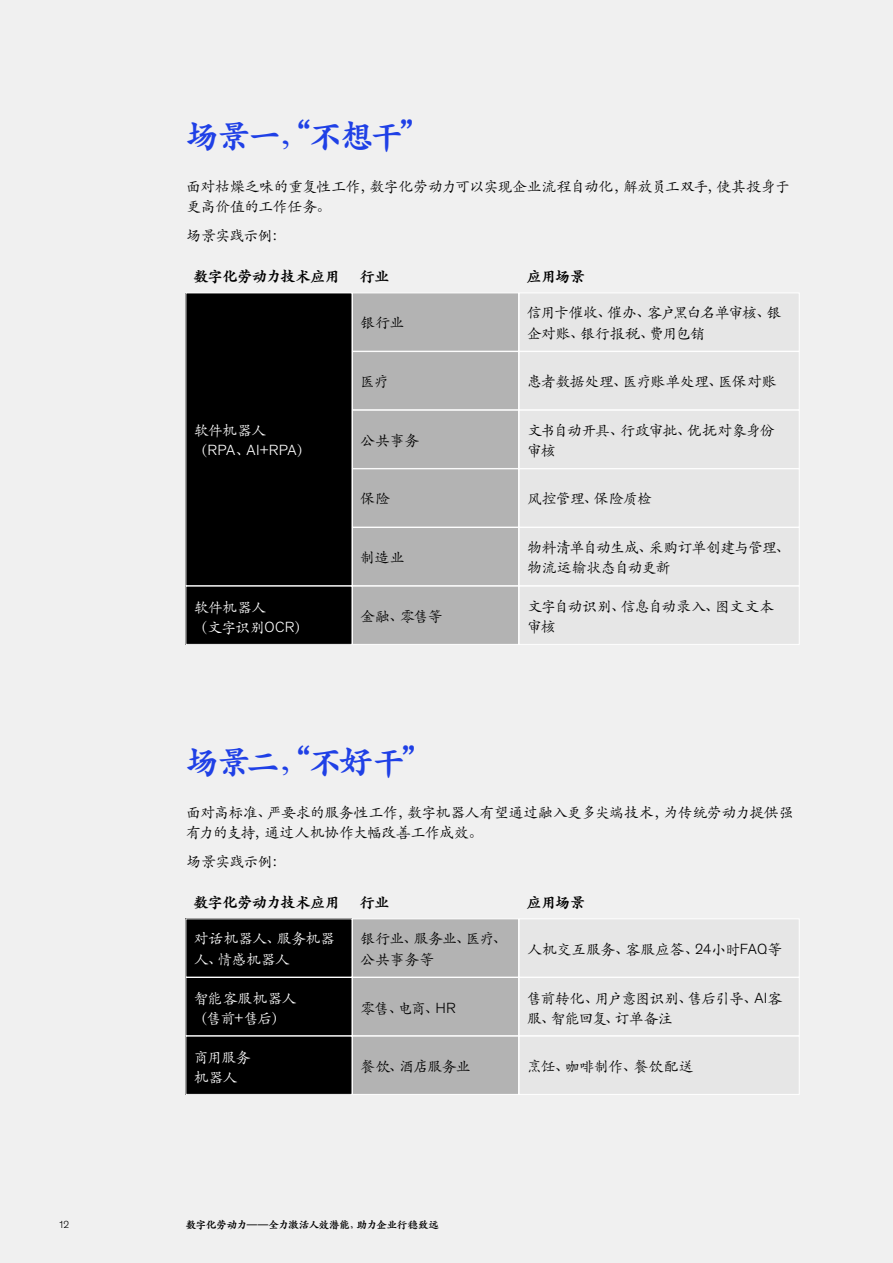
<style>
.page{position:relative;width:893px;height:1263px;background:#f0f0f0}
.page>*{position:absolute;margin:0;border:0;box-sizing:border-box;transform-origin:0 0}
.t1{font:900 33px "ST Kaiti SC";letter-spacing:-.055em;color:#1f40e6}
.t2{font:15px/20.2px "ST Kaiti SC";letter-spacing:-.05em;color:#000}
.t3{font:15px/20.2px "ST Kaiti SC";letter-spacing:-.07em;color:#000}
.t4{font:15px/20.2px "ST Kaiti SC";letter-spacing:-.045em;color:#fff}
.t5{font:900 15px "ST Kaiti SC";letter-spacing:-.045em;color:#000}
.t6{font:15px "ST Kaiti SC";letter-spacing:-.03em;color:#000}
.t7{font:15px/20.2px "ST Kaiti SC";letter-spacing:-.075em;color:#000}
.t8{font:15px "ST Kaiti SC";letter-spacing:-.015em;color:#000}
.t9{font:15px/20.2px "ST Kaiti SC";letter-spacing:-.025em;color:#fff}
.t10{font:300 15px "Mc Kinsey Sans";letter-spacing:.015em;color:#fff}
.t11{font:15px "ST Kaiti SC";letter-spacing:-.02em;color:#000}
.t12{font:900 10.5px "ST Kaiti SC";letter-spacing:-.035em;color:#000}
.t13{font:300 10.5px "Mc Kinsey Sans";color:#000}
.s1{font-family:"ST Kaiti SC";font-weight:400}
.s2{font-family:"Mc Kinsey Sans";font-weight:300}
</style>
<div class="page">
<div style="left:186px;top:293px;width:166px;height:293px;background:#000"></div>
<div style="left:186px;top:586px;width:166px;height:58px;background:#000"></div>
<div style="left:352px;top:293px;width:167px;height:58px;background:#b3b3b3;border:1px solid #fff"></div>
<div style="left:352px;top:351px;width:167px;height:59px;background:#b3b3b3;border:1px solid #fff"></div>
<div style="left:352px;top:410px;width:167px;height:59px;background:#b3b3b3;border:1px solid #fff"></div>
<div style="left:352px;top:469px;width:167px;height:58px;background:#b3b3b3;border:1px solid #fff"></div>
<div style="left:352px;top:527px;width:167px;height:59px;background:#b3b3b3;border:1px solid #fff"></div>
<div style="left:352px;top:586px;width:167px;height:58px;background:#b3b3b3;border:1px solid #fff"></div>
<div style="left:519px;top:293px;width:280px;height:58px;background:#e6e6e6"></div>
<div style="left:519px;top:351px;width:280px;height:59px;background:#e6e6e6;border:1px solid #fff"></div>
<div style="left:519px;top:410px;width:280px;height:59px;background:#e6e6e6;border:1px solid #fff"></div>
<div style="left:519px;top:469px;width:280px;height:58px;background:#e6e6e6"></div>
<div style="left:519px;top:527px;width:280px;height:59px;background:#e6e6e6;border:1px solid #fff"></div>
<div style="left:519px;top:586px;width:280px;height:58px;background:#e6e6e6;border:1px solid #fff"></div>
<div style="left:186px;top:919px;width:166px;height:58px;background:#000"></div>
<div style="left:186px;top:977px;width:166px;height:59px;background:#000"></div>
<div style="left:186px;top:977px;width:166px;height:59px;border:1px solid #fff"></div>
<div style="left:186px;top:1036px;width:166px;height:58px;background:#000"></div>
<div style="left:352px;top:919px;width:167px;height:58px;background:#b3b3b3;border:1px solid #fff"></div>
<div style="left:352px;top:977px;width:167px;height:59px;background:#b3b3b3;border:1px solid #fff"></div>
<div style="left:352px;top:1036px;width:167px;height:58px;background:#b3b3b3;border:1px solid #fff"></div>
<div style="left:519px;top:919px;width:280px;height:58px;background:#e6e6e6"></div>
<div style="left:519px;top:977px;width:280px;height:59px;background:#e6e6e6;border:1px solid #fff"></div>
<div style="left:519px;top:1036px;width:280px;height:58px;background:#e6e6e6;border:1px solid #fff"></div>
<h1 class="t1" style="left:186px;top:115px;width:229px">场景一，“不想干”</h1>
<p class="t2" style="left:186px;top:175px;width:605px">面对枯燥乏味的重复性工作，数字化劳动力可以实现企业流程自动化，解放员工双手，使其投身于更高价值的工作任务。</p>
<p class="t2" style="left:186px;top:224px;width:102px">场景实践示例：</p>
<p class="t5" style="left:193px;top:267px;width:148px">数字化劳动力技术应用</p>
<p class="t5" style="left:360px;top:267px;width:31px">行业</p>
<p class="t2" style="left:360px;top:312px;width:46px">银行业</p>
<p class="t4" style="left:193px;top:419px;width:74px">软件机器人</p>
<p class="t10" style="left:193px;top:439px;width:119px"><span class="s1">（</span>RPA<span class="s1">、</span>AI+RPA<span class="s1">）</span></p>
<p class="t4" style="left:193px;top:596px;width:117px">软件机器人<br>（文字识别<span class="s2">OCR</span>）</p>
<p class="t2" style="left:360px;top:371px;width:30px">医疗</p>
<p class="t2" style="left:360px;top:429px;width:60px">公共事务</p>
<p class="t2" style="left:360px;top:488px;width:31px">保险</p>
<p class="t2" style="left:360px;top:547px;width:46px">制造业</p>
<p class="t2" style="left:360px;top:605px;width:84px">金融、零售等</p>
<h1 class="t1" style="left:186px;top:741px;width:231px">场景二，“不好干”</h1>
<p class="t5" style="left:527px;top:267px;width:60px">应用场景</p>
<p class="t3" style="left:527px;top:302px;width:256px">信用卡催收、催办、客户黑白名单审核、银企对账、银行报税、费用包销</p>
<p class="t6" style="left:527px;top:372px;width:251px">患者数据处理、医疗账单处理、医保对账</p>
<p class="t3" style="left:527px;top:419px;width:249px">文书自动开具、行政审批、优抚对象身份审核</p>
<p class="t6" style="left:527px;top:489px;width:127px">风控管理、保险质检</p>
<p class="t2" style="left:527px;top:536px;width:265px">物料清单自动生成、采购订单创建与管理、物流运输状态自动更新</p>
<p class="t7" style="left:527px;top:595px;width:249px">文字自动识别、信息自动录入、图文文本审核</p>
<p class="t2" style="left:186px;top:801px;width:609px">面对高标准、严要求的服务性工作，数字机器人有望通过融入更多尖端技术，为传统劳动力提供强有力的支持，通过人机协作大幅改善工作成效。</p>
<p class="t2" style="left:186px;top:850px;width:102px">场景实践示例：</p>
<p class="t5" style="left:193px;top:893px;width:148px">数字化劳动力技术应用</p>
<p class="t5" style="left:360px;top:893px;width:31px">行业</p>
<p class="t9" style="left:193px;top:928px;width:143px">对话机器人、服务机器人、情感机器人</p>
<p class="t4" style="left:193px;top:988px;width:104px">智能客服机器人（售前<span class="s2">+</span>售后）</p>
<p class="t4" style="left:193px;top:1046px;width:58px">商用服务机器人</p>
<p class="t2" style="left:360px;top:928px;width:149px">银行业、服务业、医疗、公共事务等</p>
<p class="t2" style="left:360px;top:998px;width:97px">零售、电商、<span class="s2">HR</span></p>
<p class="t2" style="left:360px;top:1055px;width:112px">餐饮、酒店服务业</p>
<p class="t5" style="left:527px;top:893px;width:60px">应用场景</p>
<p class="t8" style="left:527px;top:940px;width:257px">人机交互服务、客服应答、<span class="s2">24</span>小时<span class="s2">FAQ</span>等</p>
<p class="t2" style="left:527px;top:988px;width:257px">售前转化、用户意图识别、售后引导、<span class="s2">AI</span>客服、智能回复、订单备注</p>
<p class="t11" style="left:527px;top:1057px;width:168px">烹饪、咖啡制作、餐饮配送</p>
<p class="t13" style="left:60px;top:1217px;width:11px">12</p>
<p class="t12" style="left:186px;top:1218px;width:255px">数字化劳动力——全力激活人效潜能，助力企业行稳致远</p>
</div>
